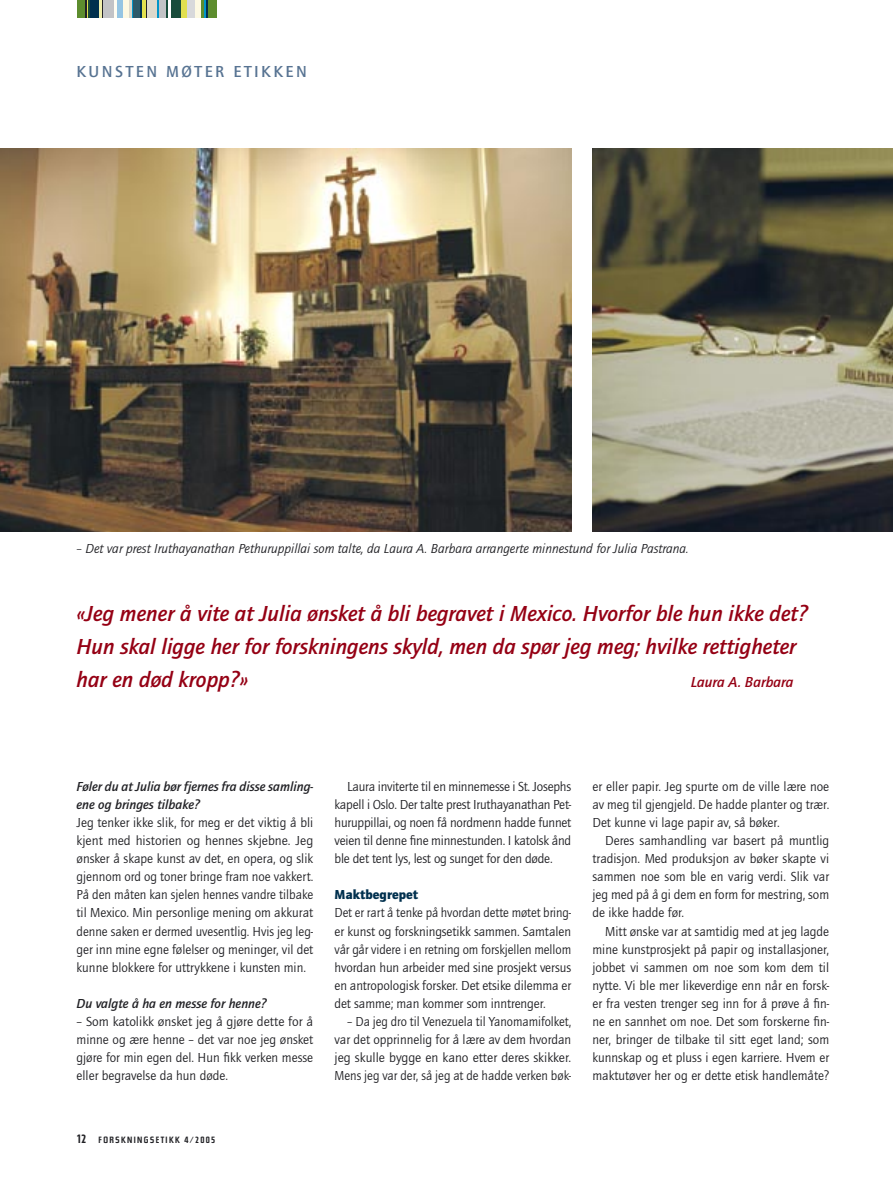
<style>
.page{position:relative;width:893px;height:1191px;background:#fff}
.page>*{position:absolute;margin:0;border:0;box-sizing:border-box;transform-origin:0 0}
._00_brød_innrykk{font:italic 700 22.5px/33px "Quay Itc T";color:#950014}
.Kolumnetittel_høyre{font:700 16.5px "Quay Itc T";letter-spacing:.15em;color:#577392}
._00_brød_innrykk-2{font:italic 700 15px "Quay Itc T";color:#950014}
._00_brød_innrykk-3{font:13.5px/18px "Quay Itc T";color:#212125;text-align:justify}
._00_brød{font:13.5px/18px "Quay Itc T";color:#212125;text-align:justify}
._00_brød-2{font:13.5px/18px "Quay Itc T";color:#212125;text-align:justify;scale:.96 1}
._00_brød_innrykk-4{font:13.5px/18px "Quay Itc T";color:#212125;text-align:justify;scale:.96 1}
.billedtekst{font:italic 13.5px "Quay Itc T";color:#212125}
._06_spm_i_brød_intervju{font:italic 700 13.5px/18px "Quay Itc T";color:#212125}
._04_mellomtittel{font:900 13.5px "Quay Itc T";color:#00304e}
.t1{font:700 9px "Steile Futura BQ";letter-spacing:.16em;color:#212125}
.s1{font-size:12px}
</style>
<div class="page">
<div style="left:77px;top:0;width:9px;height:17px;background:#5d8d2e"></div>
<svg style="left:86px;top:0;width:4px;height:17px"></svg>
<div style="left:90px;top:0;width:9px;height:17px;background:#00304e"></div>
<hr style="left:99px;top:0;width:3px;height:17px;background:#f0efac">
<svg style="left:102px;top:0;width:2px;height:17px"></svg>
<div style="left:104px;top:0;width:10px;height:17px;background:#c2c3c6"></div>
<hr style="left:114px;top:0;width:3px;height:17px;background:#fefcf1">
<div style="left:117px;top:0;width:6px;height:17px;background:#95c5e3"></div>
<div style="left:123px;top:0;width:6px;height:17px;background:#fdf9e3"></div>
<hr style="left:129px;top:0;width:3px;height:17px;background:#ddd9cc">
<svg style="left:132px;top:0;width:2px;height:17px"></svg>
<div style="left:134px;top:0;width:6px;height:17px;background:#2d5a69"></div>
<hr style="left:140px;top:0;width:3px;height:17px;background:#00304e">
<hr style="left:143px;top:0;width:3px;height:17px;background:#e1e04f">
<svg style="left:146px;top:0;width:1px;height:17px"></svg>
<div style="left:147px;top:0;width:11px;height:17px;background:#ddd9cc"></div>
<svg style="left:158px;top:0;width:1px;height:17px"></svg>
<div style="left:159px;top:0;width:8px;height:17px;background:#c2c3c6"></div>
<svg style="left:167px;top:0;width:1px;height:17px"></svg>
<div style="left:171px;top:0;width:11px;height:17px;background:#184c3b"></div>
<div style="left:182px;top:0;width:6px;height:17px;background:#e1e04f"></div>
<div style="left:188px;top:0;width:7px;height:17px;background:#d8d9db"></div>
<div style="left:195px;top:0;width:6px;height:17px;background:#fdf9e3"></div>
<hr style="left:201px;top:0;width:3px;height:17px;background:#5d8d2e">
<svg style="left:204px;top:0;width:2px;height:17px"></svg>
<hr style="left:206px;top:0;width:3px;height:17px;background:#00304e">
<div style="left:209px;top:0;width:8px;height:17px;background:#5d8d2e"></div>
<img style="left:0;top:149px;width:571px;height:382px">
<img style="left:592px;top:149px;width:301px;height:382px">
<p class="Kolumnetittel_høyre" style="left:77px;top:61px;width:232px">KUNSTEN MØTER ETIKKEN</p>
<p class="billedtekst" style="left:77px;top:540px;width:614px">– Det var prest Iruthayanathan Pethuruppillai som talte, da Laura A. Barbara arrangerte minnestund for Julia Pastrana.</p>
<p class="_00_brød_innrykk" style="left:77px;top:597px;width:733px">«Jeg mener å vite at Julia ønsket å bli begravet i Mexico. Hvorfor ble hun ikke det?<br>Hun skal ligge her for forskningens skyld, men da spør jeg meg; hvilke rettigheter har en død kropp?»</p>
<p class="_00_brød_innrykk-2" style="left:691px;top:673px;width:104px">Laura A. Barbara</p>
<p class="_06_spm_i_brød_intervju" style="left:77px;top:778px;width:238px">Føler du at Julia bør fjernes fra disse samling&shy;ene og bringes tilbake?</p>
<p class="_00_brød" style="left:77px;top:813px;width:238px">Jeg tenker ikke slik, for meg er det viktig å bli kjent med historien og hennes skjebne. Jeg ønsker å skape kunst av det, en opera, og slik gjennom ord og toner bringe fram noe vakkert.<br>På den måten kan sjelen hennes vandre tilbake til Mexico. Min personlige mening om akkurat denne saken er dermed uvesentlig. Hvis jeg leg&shy;ger inn mine egne følelser og meninger, vil det kunne blokkere for uttrykkene i kunsten min.</p>
<p class="_06_spm_i_brød_intervju" style="left:77px;top:994px;width:192px">Du valgte å ha en messe for henne?</p>
<p class="_00_brød" style="left:77px;top:1011px;width:238px">– Som katolikk ønsket jeg å gjøre dette for å minne og ære henne – det var noe jeg ønsket gjøre for min egen del. Hun fikk verken messe eller begravelse da hun døde.</p>
<p class="t1" style="left:77px;top:1134px;width:140px"><span class="s1">12</span> FORSKNINGSETIKK 4/2005</p>
<p class="_00_brød_innrykk-3" style="left:334px;top:777px;width:238px;text-indent:13px">Laura inviterte til en minnemesse i St. Josephs kapell i Oslo. Der talte prest Iruthayanathan Pet&shy;huruppillai, og noen få nordmenn hadde funnet veien til denne fine minnestunden. I katolsk ånd ble det tent lys, lest og sunget for den døde.</p>
<p class="_04_mellomtittel" style="left:334px;top:887px;width:85px">Maktbegrepet</p>
<p class="_00_brød-2" style="left:334px;top:903px;width:248px">Det er rart å tenke på hvordan dette møtet bring&shy;er kunst og forskningsetikk sammen. Samtalen vår går videre i en retning om forskjellen mellom hvordan hun arbeider med sine prosjekt versus en antropologisk forsker. Det etsike dilemma er det samme; man kommer som inntrenger.</p>
<p class="_00_brød_innrykk-4" style="left:334px;top:1011px;width:248px;text-indent:13px">– Da jeg dro til Venezuela til Yanomamifolket, var det opprinnelig for å lære av dem hvordan jeg skulle bygge en kano etter deres skikker.<br>Mens jeg var der, så jeg at de hadde verken bøk-</p>
<p class="_00_brød_innrykk-3" style="left:592px;top:777px;width:238px">er eller papir. Jeg spurte om de ville lære noe av meg til gjengjeld. De hadde planter og trær.<br>Det kunne vi lage papir av, så bøker.</p>
<p class="_00_brød_innrykk-3" style="left:592px;top:831px;width:238px;text-indent:13px">Deres samhandling var basert på muntlig tradisjon. Med produksjon av bøker skapte vi sammen noe som ble en varig verdi. Slik var jeg med på å gi dem en form for mestring, som de ikke hadde før.</p>
<p class="_00_brød_innrykk-3" style="left:592px;top:921px;width:238px;text-indent:13px">Mitt ønske var at samtidig med at jeg lagde mine kunstprosjekt på papir og installasjoner, jobbet vi sammen om noe som kom dem til nytte. Vi ble mer likeverdige enn når en forsk&shy;er fra vesten trenger seg inn for å prøve å fin&shy;ne en sannhet om noe. Det som forskerne fin&shy;ner, bringer de tilbake til sitt eget land; som kunnskap og et pluss i egen karriere. Hvem er maktutøver her og er dette etisk handlemåte?</p>
</div>
